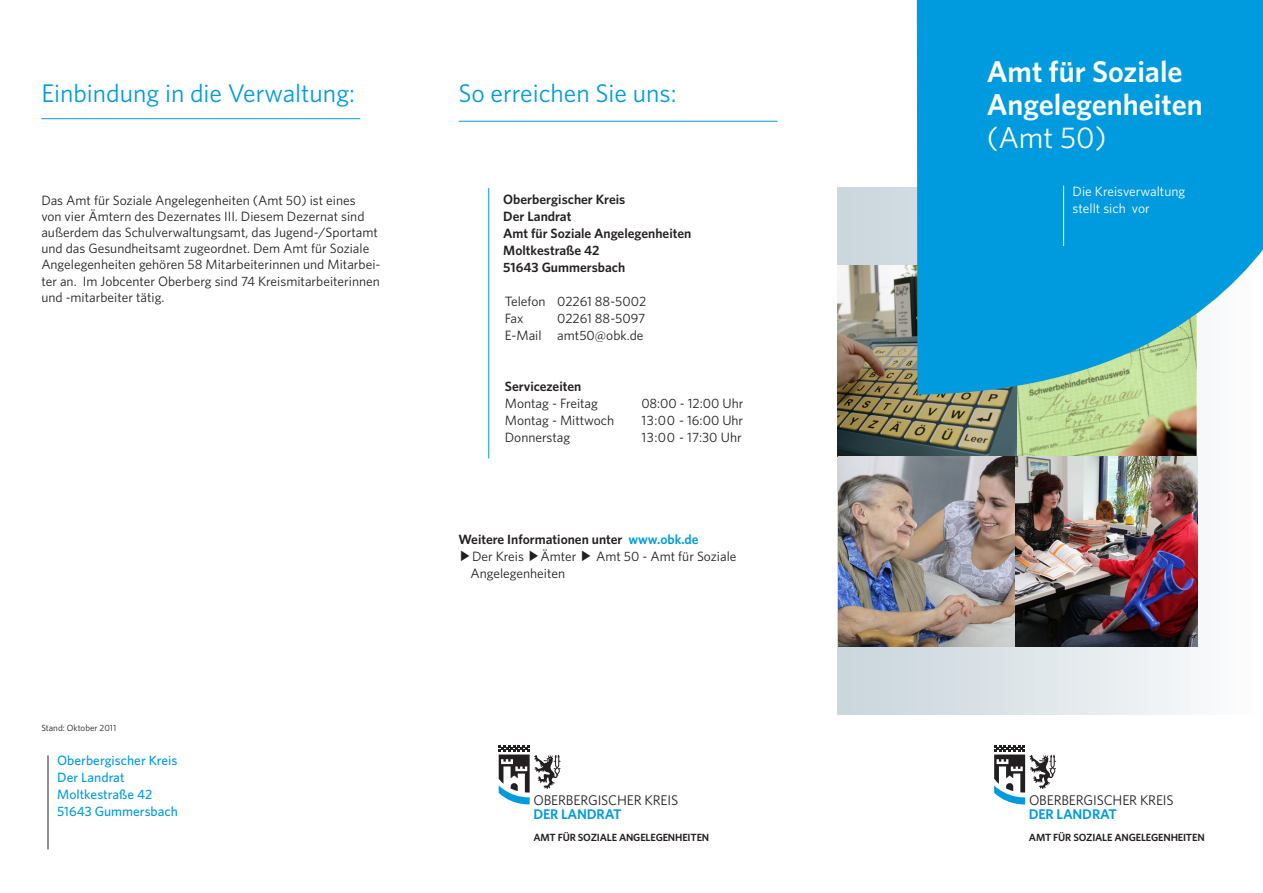
<style>
.page{position:relative;width:1263px;height:893px;background:#fff}
.page>*{position:absolute;margin:0;border:0;box-sizing:border-box;transform-origin:0 0}
.t1{font:600 30px/33px "Whitney";color:#fff}
.t2{font:30px "Whitney";color:#fff}
.t3{font:25.5px "Whitney";color:#009bde}
.t4{font:14.1px "Whitney";letter-spacing:-.015em;color:#231f20}
.t5{font:600 14.1px "Whitney";letter-spacing:-.015em;color:#009bde}
.t6{font:13.5px/16.2px "Whitney";color:#231f20}
.t7{font:600 13.5px/17px "Whitney";color:#231f20}
.t8{font:500 13.5px/17px "Whitney";color:#009bde}
.t9{font:13.5px/16.2px "Whitney";color:#fff}
.t10{font:600 10.35px "Whitney";letter-spacing:-.015em;color:#231f20}
.t11{font:9px "Whitney";color:#231f20}
.s1{color:#009bde}
.s2{font-family:"Adobe Gothic Std";font-weight:700}
</style>
<div class="page">
<div style="left:838px;top:187px;width:425px;height:527px;background:linear-gradient(to right,#c8d4db,#fdfdfe)"></div>
<hr style="left:41px;top:118px;width:319px;height:1px;background:#009bde">
<hr style="left:458px;top:121px;width:319px;height:1px;background:#009bde">
<svg style="left:499px;top:745px;width:62px;height:59px"></svg>
<hr style="left:488px;top:188px;width:1px;height:270px;background:#009bde">
<img style="left:1017px;top:395px;width:180px;height:61px">
<img style="left:837px;top:266px;width:180px;height:190px">
<svg style="left:917px;top:0;width:346px;height:395px;background:#16a3db"></svg>
<svg style="left:994px;top:745px;width:62px;height:59px"></svg>
<hr style="left:48px;top:755px;width:1px;height:94px;background:#231f20">
<img style="left:838px;top:456px;width:359px;height:190px">
<hr style="left:1063px;top:186px;width:1px;height:60px;background:#fff">
<h2 class="t3" style="left:41px;top:78px;width:315px">Einbindung in die Verwaltung:</h2>
<h2 class="t3" style="left:458px;top:78px;width:219px">So erreichen Sie uns:</h2>
<p class="t6" style="left:41px;top:192px;width:341px">Das Amt für Soziale Angelegenheiten (Amt 50) ist eines<br>von vier Ämtern des Dezernates III. Diesem Dezernat sind außerdem das Schulverwaltungsamt, das Jugend-/Sportamt und das Gesundheitsamt zugeordnet. Dem Amt für Soziale Angelegenheiten gehören 58 Mitarbeiterinnen und Mitarbei&shy;ter an. Im Jobcenter Oberberg sind 74 Kreismitarbeiterinnen und -mitarbeiter tätig.</p>
<p class="t11" style="left:41px;top:723px;width:76px">Stand: Oktober 2011</p>
<p class="t8" style="left:57px;top:752px;width:122px">Oberbergischer Kreis<br>Der Landrat<br>Moltkestraße 42<br>51643 Gummersbach</p>
<p class="t7" style="left:503px;top:191px;width:190px">Oberbergischer Kreis<br>Der Landrat<br>Amt für Soziale Angelegenheiten<br>Moltkestraße 42<br>51643 Gummersbach</p>
<p class="t6" style="left:505px;top:293px;width:143px;line-height:17px">Telefon 02261 88-5002<br>Fax</p>
<p class="t6" style="left:505px;top:310px;width:142px;line-height:17px;text-align:right">02261 88-5097<br>E-Mail amt50@obk.de</p>
<p class="t7" style="left:505px;top:378px;width:78px">Servicezeiten</p>
<p class="t6" style="left:505px;top:395px;width:95px">Montag - Freitag</p>
<p class="t6" style="left:641px;top:395px;width:104px">08:00 - 12:00 Uhr</p>
<p class="t6" style="left:505px;top:412px;width:111px">Montag - Mittwoch</p>
<p class="t6" style="left:641px;top:412px;width:103px">13:00 - 16:00 Uhr</p>
<p class="t6" style="left:505px;top:429px;width:67px">Donnerstag</p>
<p class="t6" style="left:641px;top:429px;width:102px">13:00 - 17:30 Uhr</p>
<p class="t7" style="left:458px;top:531px;width:242px">Weitere Informationen unter <span class="s1">www.obk.de</span></p>
<p class="t6" style="left:458px;top:548px;width:279px"><span class="s2">▶</span>Der Kreis <span class="s2">▶</span>Ämter <span class="s2">▶</span> Amt 50 - Amt für Soziale</p>
<p class="t6" style="left:471px;top:565px;width:96px">Angelegenheiten</p>
<p class="t4" style="left:533px;top:790px;width:146px">OBERBERGISCHER KREIS</p>
<p class="t5" style="left:533px;top:805px;width:90px">DER LANDRAT</p>
<p class="t10" style="left:533px;top:830px;width:177px">AMT FÜR SOZIALE ANGELEGENHEITEN</p>
<h1 class="t1" style="left:987px;top:55px;width:217px">Amt für Soziale<br>Angelegenheiten</h1>
<h1 class="t2" style="left:987px;top:119px;width:121px">(Amt 50)</h1>
<p class="t9" style="left:1073px;top:184px;width:114px">Die Kreisverwaltung stellt sich vor</p>
<p class="t4" style="left:1029px;top:790px;width:146px">OBERBERGISCHER KREIS</p>
<p class="t5" style="left:1029px;top:805px;width:90px">DER LANDRAT</p>
<p class="t10" style="left:1029px;top:830px;width:177px">AMT FÜR SOZIALE ANGELEGENHEITEN</p>
</div>
